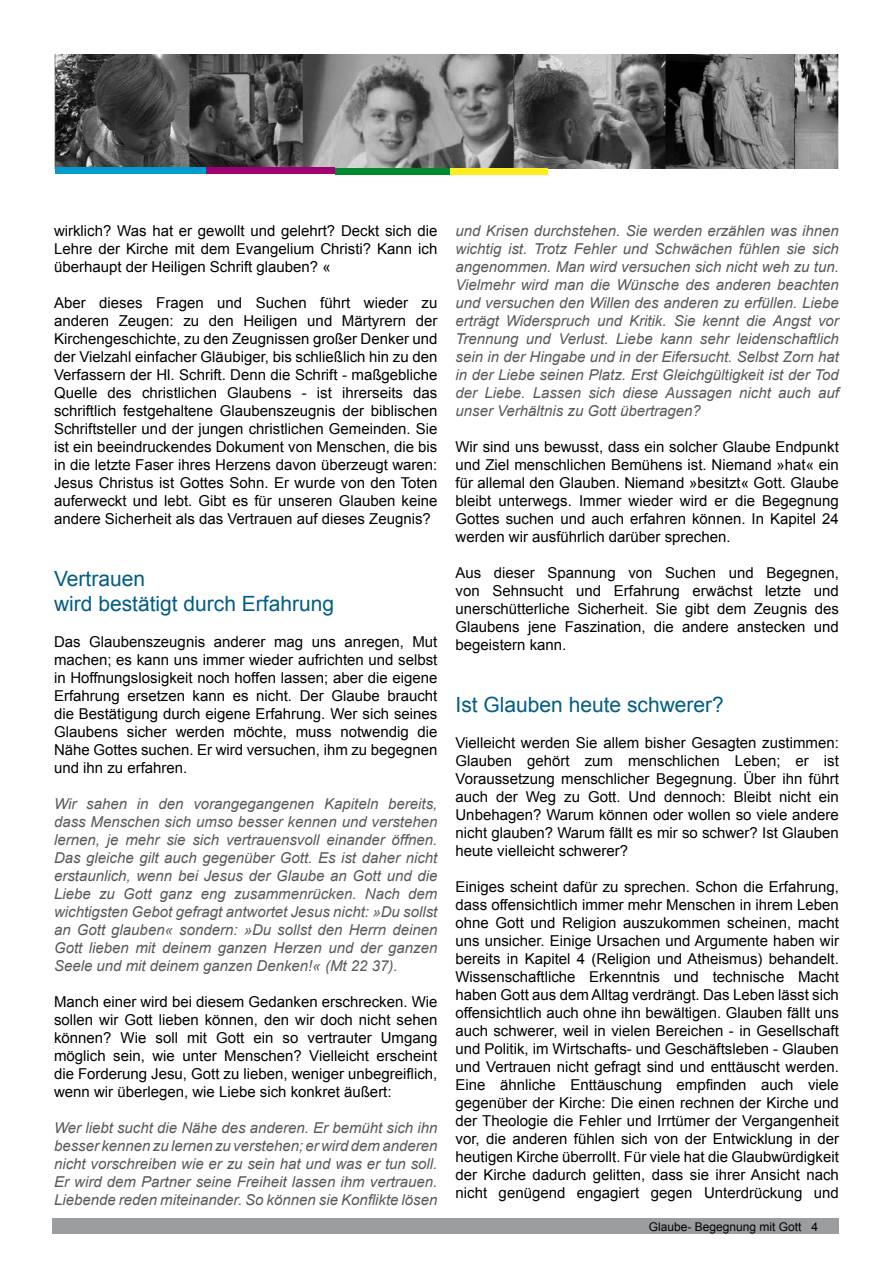
<style>
.page{position:relative;width:893px;height:1263px;background:#fff}
.page>*{position:absolute;margin:0;border:0;box-sizing:border-box;transform-origin:0 0}
.t1{font:21px/25.2px "Arial";color:#005d85}
.t2{font:15px/18px "Arial";color:#000;text-align:justify}
.t3{font:italic 15px/18px "Arial";color:#58585a;text-align:justify}
.t4{font:12px "Arial";color:#000}
</style>
<div class="page">
<div style="left:52px;top:1218px;width:787px;height:16px;background:#9c9d9f"></div>
<img style="left:54px;top:54px;width:785px;height:114px">
<div style="left:55px;top:168px;width:151px;height:6px;background:#009ccf"></div>
<div style="left:206px;top:168px;width:129px;height:6px;background:#9f0072"></div>
<div style="left:335px;top:168px;width:116px;height:6px;background:#008a30"></div>
<div style="left:451px;top:168px;width:97px;height:6px;background:#ffee1d"></div>
<p class="t2" style="left:54px;top:222px;width:385px">wirklich? Was hat er gewollt und gelehrt? Deckt sich die Lehre der Kirche mit dem Evangelium Christi? Kann ich überhaupt der Heiligen Schrift glauben? «</p>
<p class="t2" style="left:54px;top:294px;width:385px">Aber dieses Fragen und Suchen führt wieder zu anderen Zeugen: zu den Heiligen und Märtyrern der Kirchengeschichte, zu den Zeugnissen großer Denker und der Vielzahl einfacher Gläubiger, bis schließlich hin zu den Verfassern der Hl. Schrift. Denn die Schrift - maßgebliche Quelle des christlichen Glaubens - ist ihrerseits das schriftlich festgehaltene Glaubenszeugnis der biblischen Schriftsteller und der jungen christlichen Gemeinden. Sie ist ein beeindruckendes Dokument von Menschen, die bis in die letzte Faser ihres Herzens davon überzeugt waren:<br>Jesus Christus ist Gottes Sohn. Er wurde von den Toten auferweckt und lebt. Gibt es für unseren Glauben keine andere Sicherheit als das Vertrauen auf dieses Zeugnis?</p>
<h1 class="t1" style="left:54px;top:566px;width:282px">Vertrauen<br>wird bestätigt durch Erfahrung</h1>
<p class="t2" style="left:54px;top:633px;width:385px">Das Glaubenszeugnis anderer mag uns anregen, Mut machen; es kann uns immer wieder aufrichten und selbst in Hoffnungslosigkeit noch hoffen lassen; aber die eigene Erfahrung ersetzen kann es nicht. Der Glaube braucht die Bestätigung durch eigene Erfahrung. Wer sich seines Glaubens sicher werden möchte, muss notwendig die Nähe Gottes suchen. Er wird versuchen, ihm zu begegnen und ihn zu erfahren.</p>
<p class="t3" style="left:54px;top:795px;width:385px">Wir sahen in den vorangegangenen Kapiteln bereits, dass Menschen sich umso besser kennen und verstehen lernen, je mehr sie sich vertrauensvoll einander öffnen.<br>Das gleiche gilt auch gegenüber Gott. Es ist daher nicht erstaunlich, wenn bei Jesus der Glaube an Gott und die Liebe zu Gott ganz eng zusammenrücken. Nach dem wichtigsten Gebot gefragt antwortet Jesus nicht: »Du sollst an Gott glauben« sondern: »Du sollst den Herrn deinen Gott lieben mit deinem ganzen Herzen und der ganzen Seele und mit deinem ganzen Denken!« (Mt 22 37).</p>
<p class="t2" style="left:54px;top:993px;width:385px">Manch einer wird bei diesem Gedanken erschrecken. Wie sollen wir Gott lieben können, den wir doch nicht sehen können? Wie soll mit Gott ein so vertrauter Umgang möglich sein, wie unter Menschen? Vielleicht erscheint die Forderung Jesu, Gott zu lieben, weniger unbegreiflich, wenn wir überlegen, wie Liebe sich konkret äußert:</p>
<p class="t3" style="left:54px;top:1119px;width:385px">Wer liebt sucht die Nähe des anderen. Er bemüht sich ihn besser kennen zu lernen zu verstehen; er wird dem anderen nicht vorschreiben wie er zu sein hat und was er tun soll.<br>Er wird dem Partner seine Freiheit lassen ihm vertrauen.<br>Liebende reden miteinander. So können sie Konflikte lösen</p>
<p class="t3" style="left:455px;top:222px;width:385px">und Krisen durchstehen. Sie werden erzählen was ihnen wichtig ist. Trotz Fehler und Schwächen fühlen sie sich angenommen. Man wird versuchen sich nicht weh zu tun.<br>Vielmehr wird man die Wünsche des anderen beachten und versuchen den Willen des anderen zu erfüllen. Liebe erträgt Widerspruch und Kritik. Sie kennt die Angst vor Trennung und Verlust. Liebe kann sehr leidenschaftlich sein in der Hingabe und in der Eifersucht. Selbst Zorn hat in der Liebe seinen Platz. Erst Gleichgültigkeit ist der Tod der Liebe. Lassen sich diese Aussagen nicht auch auf unser Verhältnis zu Gott übertragen?</p>
<p class="t2" style="left:455px;top:438px;width:385px">Wir sind uns bewusst, dass ein solcher Glaube Endpunkt und Ziel menschlichen Bemühens ist. Niemand »hat« ein für allemal den Glauben. Niemand »besitzt« Gott. Glaube bleibt unterwegs. Immer wieder wird er die Begegnung Gottes suchen und auch erfahren können. In Kapitel 24 werden wir ausführlich darüber sprechen.</p>
<p class="t2" style="left:455px;top:564px;width:385px">Aus dieser Spannung von Suchen und Begegnen, von Sehnsucht und Erfahrung erwächst letzte und unerschütterliche Sicherheit. Sie gibt dem Zeugnis des Glaubens jene Faszination, die andere anstecken und begeistern kann.</p>
<h1 class="t1" style="left:455px;top:692px;width:270px">Ist Glauben heute schwerer?</h1>
<p class="t2" style="left:455px;top:733px;width:385px">Vielleicht werden Sie allem bisher Gesagten zustimmen:<br>Glauben gehört zum menschlichen Leben; er ist Voraussetzung menschlicher Begegnung. Über ihn führt auch der Weg zu Gott. Und dennoch: Bleibt nicht ein Unbehagen? Warum können oder wollen so viele andere nicht glauben? Warum fällt es mir so schwer? Ist Glauben heute vielleicht schwerer?</p>
<p class="t2" style="left:455px;top:877px;width:385px">Einiges scheint dafür zu sprechen. Schon die Erfahrung, dass offensichtlich immer mehr Menschen in ihrem Leben ohne Gott und Religion auszukommen scheinen, macht uns unsicher. Einige Ursachen und Argumente haben wir bereits in Kapitel 4 (Religion und Atheismus) behandelt.<br>Wissenschaftliche Erkenntnis und technische Macht haben Gott aus dem Alltag verdrängt. Das Leben lässt sich offensichtlich auch ohne ihn bewältigen. Glauben fällt uns auch schwerer, weil in vielen Bereichen - in Gesellschaft und Politik, im Wirtschafts- und Geschäftsleben - Glauben und Vertrauen nicht gefragt sind und enttäuscht werden.<br>Eine ähnliche Enttäuschung empfinden auch viele gegenüber der Kirche: Die einen rechnen der Kirche und der Theologie die Fehler und Irrtümer der Vergangenheit vor, die anderen fühlen sich von der Entwicklung in der heutigen Kirche überrollt. Für viele hat die Glaubwürdigkeit der Kirche dadurch gelitten, dass sie ihrer Ansicht nach nicht genügend engagiert gegen Unterdrückung und</p>
<p class="t4" style="left:649px;top:1218px;width:171px">Glaube- Begegnung mit Gott 4</p>
</div>
